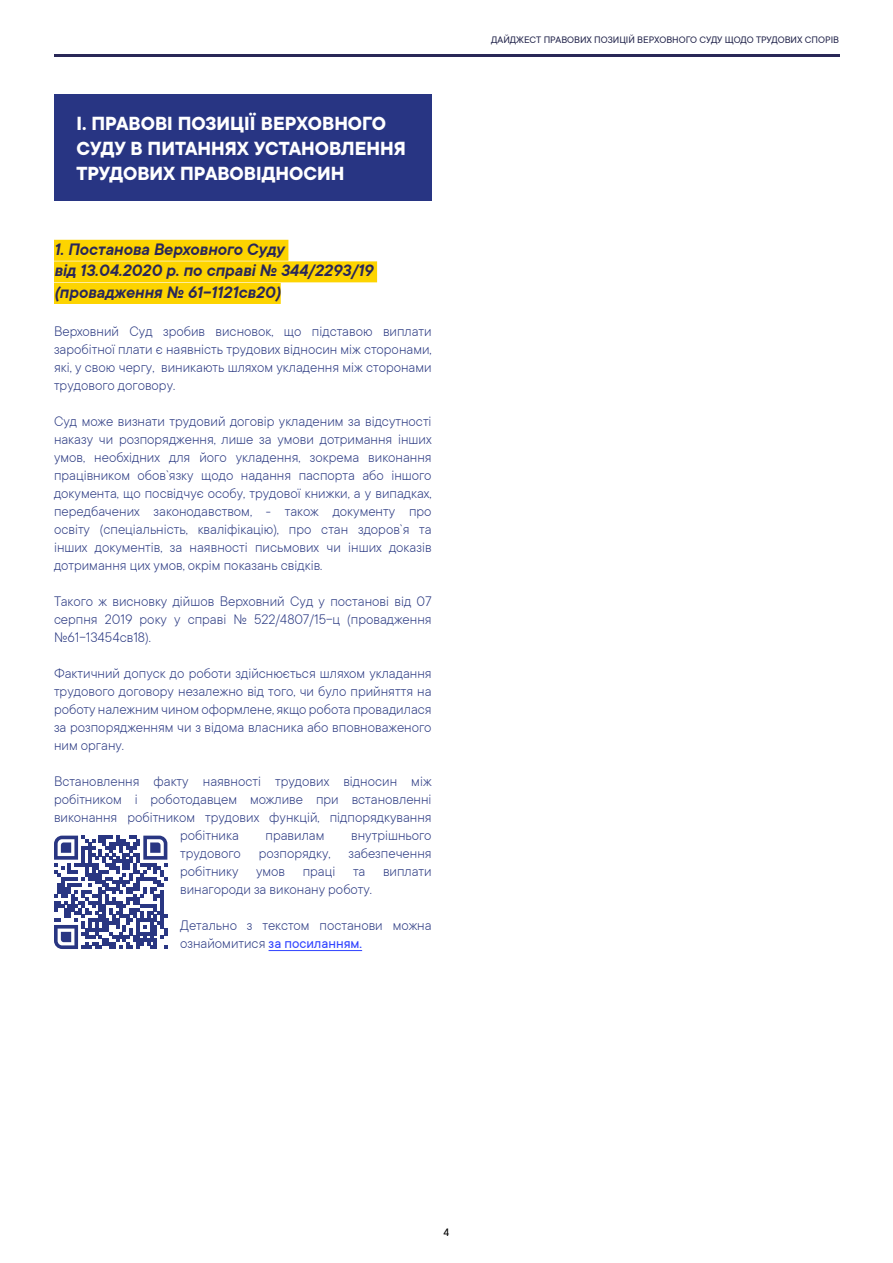
<style>
.page{position:relative;width:893px;height:1263px;background:#fff}
.page>*{position:absolute;margin:0;border:0;box-sizing:border-box;transform-origin:0 0}
.t1{font:700 21px/25.2px "TT Commons";color:#fff}
.t2{font:italic 600 18px/21.6px "TT Commons";color:#282659}
.t3{font:300 15px/18px "TT Commons";color:#273680;text-align:justify}
.t4{font:12px "TT Commons";color:#000}
.t5{font:10.5px "TT Commons";color:#22244b}
.s1{font-weight:400;color:#2f42ff}
</style>
<div class="page">
<hr style="left:54px;top:54px;width:785px;height:2px;background:#292857">
<div style="left:54px;top:95px;width:378px;height:106px;background:#283583"></div>
<div style="left:54px;top:240px;width:234px;height:21px;background:#fdd400"></div>
<div style="left:54px;top:261px;width:323px;height:21px;background:#fdd400"></div>
<div style="left:54px;top:283px;width:227px;height:21px;background:#fdd400"></div>
<hr style="left:269px;top:950px;width:93px;height:1px;background:#2f42ff">
<svg style="left:54px;top:836px;width:113px;height:113px"></svg>
<h1 class="t1" style="left:77px;top:111px;width:331px">I. ПРАВОВІ ПОЗИЦІЇ ВЕРХОВНОГО<br>СУДУ В ПИТАННЯХ УСТАНОВЛЕННЯ<br>ТРУДОВИХ ПРАВОВІДНОСИН</h1>
<p class="t2" style="left:54px;top:239px;width:321px">1. Постанова Верховного Суду<br>від 13.04.2020 р. по справі № 344/2293/19 (провадження № 61-1121св20)</p>
<p class="t3" style="left:54px;top:323px;width:379px">Верховний Суд зробив висновок, що підставою виплати заробітної плати є наявність трудових відносин між сторонами, які, у свою чергу, виникають шляхом укладення між сторонами трудового договору.</p>
<p class="t3" style="left:54px;top:413px;width:379px">Суд може визнати трудовий договір укладеним за відсутності наказу чи розпорядження, лише за умови дотримання інших умов, необхідних для його укладення, зокрема виконання працівником обов`язку щодо надання паспорта або іншого документа, що посвідчує особу, трудової книжки, а у випадках, передбачених законодавством, - також документу про освіту (спеціальність, кваліфікацію), про стан здоров`я та інших документів, за наявності письмових чи інших доказів дотримання цих умов, окрім показань свідків.</p>
<p class="t3" style="left:54px;top:593px;width:379px">Такого ж висновку дійшов Верховний Суд у постанові від 07 серпня 2019 року у справі № 522/4807/15-ц (провадження №61-13454св18).</p>
<p class="t3" style="left:54px;top:665px;width:379px">Фактичний допуск до роботи здійснюється шляхом укладання трудового договору незалежно від того, чи було прийняття на роботу належним чином оформлене, якщо робота провадилася за розпорядженням чи з відома власника або вповноваженого ним органу.</p>
<p class="t3" style="left:54px;top:773px;width:379px">Встановлення факту наявності трудових відносин між</p>
<p class="t3" style="left:54px;top:791px;width:379px">робітником і роботодавцем можливе при встановленні</p>
<p class="t3" style="left:54px;top:809px;width:379px">виконання робітником трудових функцій, підпорядкування</p>
<p class="t3" style="left:180px;top:827px;width:60px">робітника</p>
<p class="t3" style="left:266px;top:827px;width:60px">правилам</p>
<p class="t3" style="left:180px;top:827px;width:253px;text-indent:171px">внутрішнього трудового розпорядку, забезпечення робітнику умов праці та виплати винагороди за виконану роботу.</p>
<p class="t3" style="left:180px;top:917px;width:253px">Детально з текстом постанови можна ознайомитися <span class="s1">за посиланням.</span></p>
<p class="t5" style="left:491px;top:34px;width:349px">ДАЙДЖЕСТ ПРАВОВИХ ПОЗИЦІЙ ВЕРХОВНОГО СУДУ ЩОДО ТРУДОВИХ СПОРІВ</p>
<p class="t4" style="left:444px;top:1225px;width:7px">4</p>
</div>
